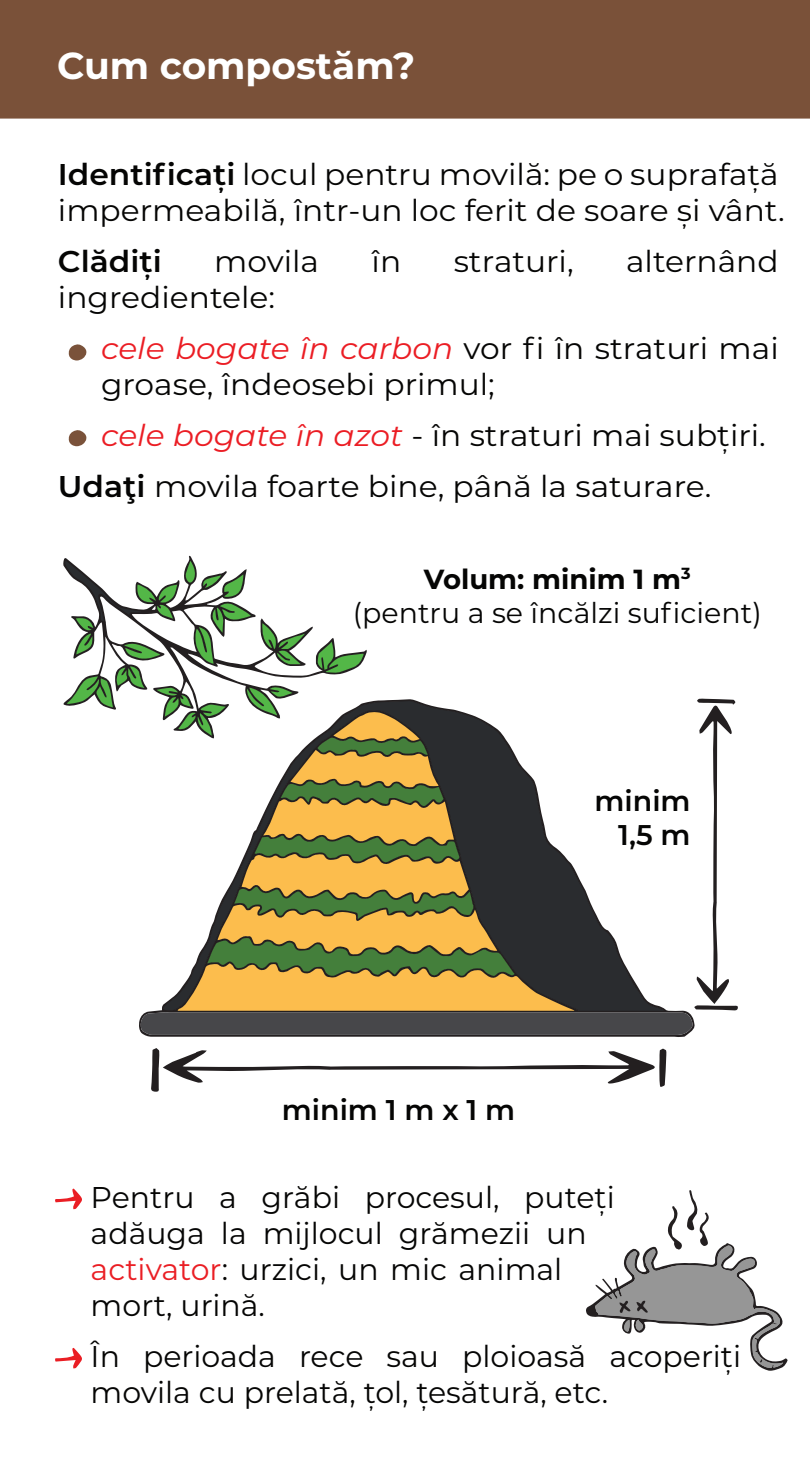
<style>
.page{position:relative;width:810px;height:1463px;background:#fff}
.page>*{position:absolute;margin:0;border:0;box-sizing:border-box;transform-origin:0 0}
.t1{font:700 37.5px "Montserrat";color:#fff}
.t2{font:30px/36px "Montserrat";color:#050504;scale:1.04 1}
.t3{font:30px/36px "Montserrat";color:#050504}
.t4{font:600 30px "Montserrat";color:#050504;scale:1.04 1}
.t5{font:28.5px "Montserrat";color:#050504}
.t6{font:600 28.5px/34.2px "Montserrat";color:#050504;text-align:right}
.t7{font:700 27.6px "Montserrat";color:#050504}
.s1{font-weight:600}
.s2{font-style:italic;color:#eb1d24}
.s3{color:#ea1e24}
</style>
<div class="page">
<div style="left:0;top:0;width:810px;height:119px;background:#7a5139"></div>
<svg style="left:151px;top:1048px;width:516px;height:43px"></svg>
<svg style="left:55px;top:1188px;width:27px;height:21px"></svg>
<svg style="left:55px;top:1347px;width:27px;height:21px"></svg>
<svg style="left:586px;top:1190px;width:202px;height:180px"></svg>
<svg style="left:64px;top:559px;width:674px;height:476px"></svg>
<svg style="left:68px;top:344px;width:19px;height:16px"></svg>
<svg style="left:68px;top:430px;width:19px;height:16px"></svg>
<p class="t1" style="left:57px;top:38px;width:360px">Cum compostăm?</p>
<p class="t2" style="left:58px;top:155px;width:700px"><span class="s1">Identificați</span> locul pentru movilă: pe o suprafață impermeabilă, într-un loc ferit de soare și vânt.</p>
<p class="t4" style="left:58px;top:240px;width:101px">Clădiți</p>
<p class="t2" style="left:214px;top:242px;width:102px">movila</p>
<p class="t2" style="left:372px;top:242px;width:30px">în</p>
<p class="t2" style="left:454px;top:242px;width:117px">straturi,</p>
<p class="t2" style="left:626px;top:242px;width:148px">alternând</p>
<p class="t2" style="left:101px;top:271px;width:653px;line-height:51px;text-indent:-43px">ingredientele:<br><span class="s2">cele bogate în carbon</span> vor fi în straturi mai</p>
<p class="t2" style="left:101px;top:365px;width:380px">groase, îndeosebi primul;</p>
<p class="t2" style="left:101px;top:416px;width:641px"><span class="s2">cele bogate în azot</span> - în straturi mai subțiri.</p>
<p class="t2" style="left:58px;top:467px;width:630px"><span class="s1">Udaţi</span> movila foarte bine, până la saturare.</p>
<p class="t7" style="left:424px;top:559px;width:268px">Volum: minim 1 m<sup>3</sup></p>
<p class="t5" style="left:353px;top:593px;width:410px">(pentru a se încălzi suficient)</p>
<p class="t6" style="left:595px;top:782px;width:98px">minim<br>1,5 m</p>
<p class="t6" style="left:282px;top:1091px;width:235px">minim 1 m x 1 m</p>
<p class="t3" style="left:91px;top:1178px;width:526px">Pentru a grăbi procesul, puteți adăuga la mijlocul grămezii un <span class="s3">activator</span>: urzici, un mic animal mort, urină.</p>
<p class="t3" style="left:91px;top:1337px;width:652px">În perioada rece sau ploioasă acoperiți movila cu prelată, țol, țesătură, etc.</p>
</div>
